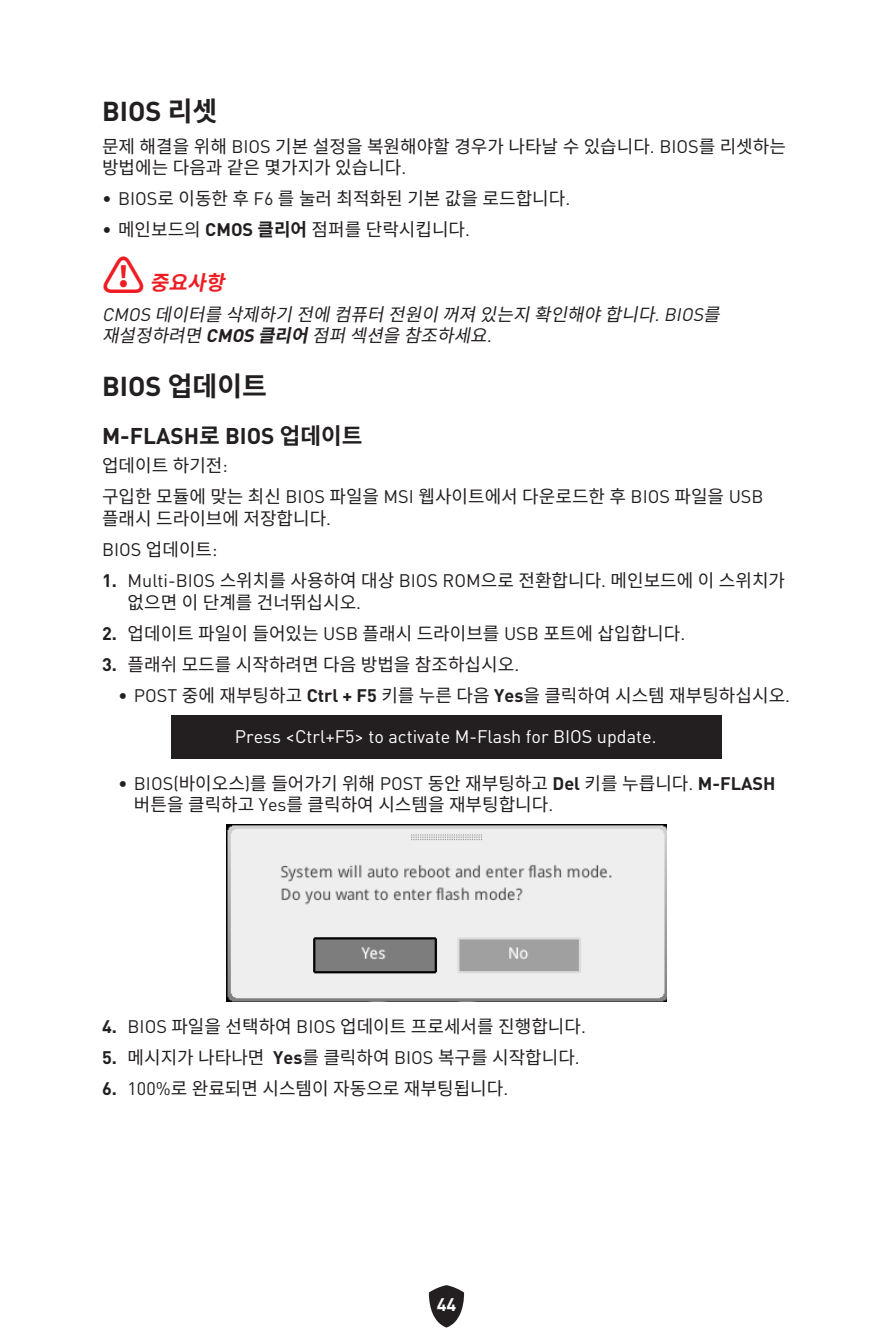
<style>
.page{position:relative;width:893px;height:1340px;background:#fff}
.page>*{position:absolute;margin:0;border:0;box-sizing:border-box;transform-origin:0 0}
.t1{font:700 27px "MSI Din Pro Noto CJK";color:#231f20}
.t2{font:700 22.5px "MSI Din Pro Noto CJK";color:#231f20}
.t3{font:italic 700 20.25px "MSI Din Pro Noto CJK";color:#ee1d23}
.t4{font:18px/21.6px "MSI Din Pro Noto CJK";color:#231f20}
.t5{font:italic 18px/21.6px "MSI Din Pro Noto CJK";color:#231f20}
.t6{font:18px "MSI Din Pro Noto CJK";color:#fff}
.t7{font:700 18px "MSI Din Pro Noto CJK";color:#fff}
.s1{font-weight:700}
.s2{font-style:normal;font-size:42.75px}
</style>
<div class="page">
<svg style="left:429px;top:1285px;width:35px;height:42px"></svg>
<div style="left:171px;top:715px;width:551px;height:43px;background:#231f20"></div>
<img style="left:226px;top:824px;width:440px;height:177px">
<h1 class="t1" style="left:102px;top:96px;width:117px">BIOS 리셋</h1>
<p class="t4" style="left:102px;top:135px;width:685px">문제 해결을 위해 BIOS 기본 설정을 복원해야할 경우가 나타날 수 있습니다. BIOS를 리셋하는 방법에는 다음과 같은 몇가지가 있습니다.</p>
<p class="t4" style="left:102px;top:183px;width:470px;line-height:31.3px"><span class="s1">∙</span> BIOS로 이동한 후 F6 를 눌러 최적화된 기본 값을 로드합니다. <span class="s1">∙</span> 메인보드의 <span class="s1">CMOS 클리어</span> 점퍼를 단락시킵니다.</p>
<p class="t3" style="left:102px;top:271px;width:134px"><span class="s2">⚠</span> 중요사항</p>
<p class="t5" style="left:102px;top:304px;width:628px">CMOS데이터를삭제하기전에컴퓨터전원이꺼져있는지확인해야합니다.BIOS를 재설정하려면<span class="s1">CMOS클리어</span>점퍼섹션을참조하세요.</p>
<h1 class="t1" style="left:102px;top:370px;width:166px">BIOS 업데이트</h1>
<p class="t2" style="left:102px;top:423px;width:262px">M-FLASH로 BIOS 업데이트</p>
<p class="t4" style="left:102px;top:450px;width:663px;line-height:31.1px">업데이트 하기전:<br>구입한 모듈에 맞는 최신 BIOS 파일을 MSI 웹사이트에서 다운로드한 후 BIOS 파일을 USB</p>
<p class="t4" style="left:102px;top:503px;width:231px;line-height:31.1px">플래시 드라이브에 저장합니다.<br>BIOS 업데이트:</p>
<p class="t4" style="left:128px;top:570px;width:659px;text-indent:-26px"><span class="s1">1.</span> Multi-BIOS 스위치를 사용하여 대상 BIOS ROM으로 전환합니다. 메인보드에 이 스위치가 없으면 이 단계를 건너뛰십시오.</p>
<p class="t4" style="left:102px;top:622px;width:585px"><span class="s1">2.</span> 업데이트 파일이 들어있는 USB 플래시 드라이브를 USB 포트에 삽입합니다.</p>
<p class="t4" style="left:102px;top:654px;width:419px"><span class="s1">3.</span> 플래쉬 모드를 시작하려면 다음 방법을 참조하십시오.</p>
<p class="t4" style="left:118px;top:685px;width:674px">• POST 중에 재부팅하고 <span class="s1">Ctrl + F5</span> 키를 누른 다음 <span class="s1">Yes</span>을 클릭하여 시스템 재부팅하십시오.</p>
<p class="t6" style="left:235px;top:725px;width:423px">Press &lt;Ctrl+F5&gt; to activate M-Flash for BIOS update.</p>
<p class="t4" style="left:134px;top:772px;width:643px;text-indent:-16px">• BIOS(바이오스)를 들어가기 위해 POST 동안 재부팅하고 <span class="s1">Del</span> 키를 누릅니다. <span class="s1">M-FLASH </span>버튼을 클릭하고 Yes를 클릭하여 시스템을 재부팅합니다.</p>
<p class="t4" style="left:102px;top:1015px;width:485px"><span class="s1">4.</span> BIOS 파일을 선택하여 BIOS 업데이트 프로세서를 진행합니다.</p>
<p class="t4" style="left:102px;top:1046px;width:479px"><span class="s1">5.</span> 메시지가 나타나면 <span class="s1">Yes</span>를 클릭하여 BIOS 복구를 시작합니다.</p>
<p class="t4" style="left:102px;top:1077px;width:408px"><span class="s1">6.</span> 100%로 완료되면 시스템이 자동으로 재부팅됩니다.</p>
<p class="t7" style="left:437px;top:1293px;width:21px">44</p>
</div>
